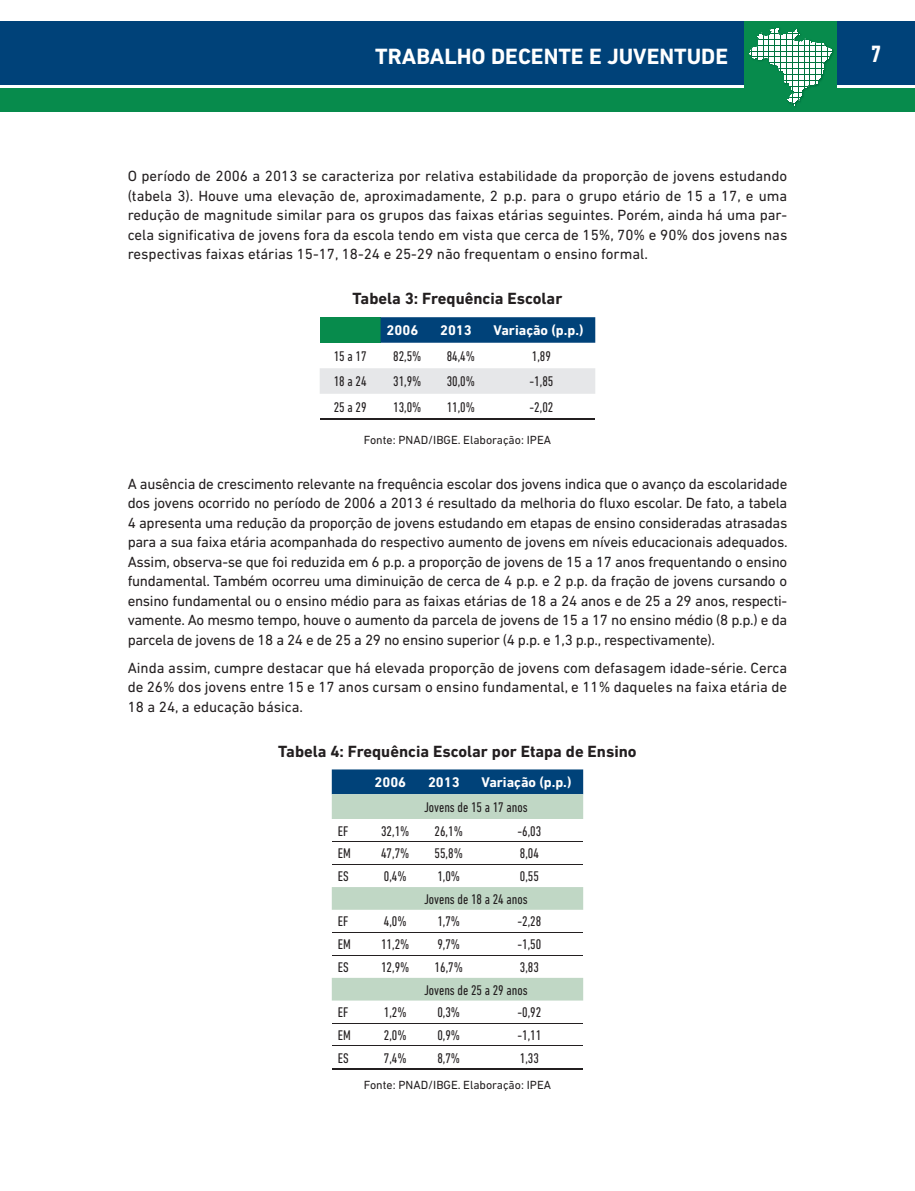
<style>
.page{position:relative;width:915px;height:1191px;background:#fff}
.page>*{position:absolute;margin:0;border:0;box-sizing:border-box;transform-origin:0 0}
.t1{font:700 condensed 24px "DIN Next LT Pro";color:#fff}
.t2{font:700 22.5px "DIN Next LT Pro";color:#fff}
.t3{font:700 16.5px "DIN Next LT Pro";color:#231f20}
.t4{font:15px/19.5px "DIN Next LT Pro";color:#231f20;text-align:justify}
.t5{font:condensed 14.25px/22.6px "DIN Next LT Pro";color:#231f20}
.t6{font:700 14.25px "DIN Next LT Pro";color:#fff}
.t7{font:12px "DIN Next LT Pro";color:#231f20}
</style>
<div class="page">
<div style="left:0;top:21px;width:914px;height:64px;background:#004279"></div>
<div style="left:0;top:88px;width:914px;height:24px;background:#078b4c"></div>
<div style="left:743px;top:21px;width:93px;height:85px;background:#078b4c"></div>
<svg style="left:749px;top:28px;width:83px;height:78px"></svg>
<div style="left:319px;top:317px;width:61px;height:26px;background:#078b4c"></div>
<svg style="left:380px;top:317px;width:215px;height:26px;background:#04457b"></svg>
<div style="left:320px;top:368px;width:275px;height:26px;background:#e6e7e9"></div>
<hr style="left:319px;top:418px;width:61px;height:2px;background:#231f20">
<hr style="left:380px;top:418px;width:54px;height:2px;background:#231f20">
<hr style="left:434px;top:418px;width:53px;height:2px;background:#231f20">
<hr style="left:487px;top:418px;width:108px;height:2px;background:#231f20">
<div style="left:331px;top:769px;width:252px;height:25px;background:#004279"></div>
<svg style="left:331px;top:794px;width:252px;height:206px"></svg>
<hr style="left:331px;top:841px;width:37px;height:1px;background:#231f20">
<hr style="left:368px;top:841px;width:54px;height:1px;background:#231f20">
<hr style="left:422px;top:841px;width:53px;height:1px;background:#231f20">
<hr style="left:475px;top:841px;width:108px;height:1px;background:#231f20">
<hr style="left:331px;top:864px;width:37px;height:1px;background:#231f20">
<hr style="left:368px;top:864px;width:54px;height:1px;background:#231f20">
<hr style="left:422px;top:864px;width:53px;height:1px;background:#231f20">
<hr style="left:475px;top:864px;width:108px;height:1px;background:#231f20">
<hr style="left:331px;top:932px;width:37px;height:1px;background:#231f20">
<hr style="left:368px;top:932px;width:54px;height:1px;background:#231f20">
<hr style="left:422px;top:932px;width:53px;height:1px;background:#231f20">
<hr style="left:475px;top:932px;width:108px;height:1px;background:#231f20">
<hr style="left:331px;top:955px;width:37px;height:1px;background:#231f20">
<hr style="left:368px;top:955px;width:54px;height:1px;background:#231f20">
<hr style="left:422px;top:955px;width:53px;height:1px;background:#231f20">
<hr style="left:475px;top:955px;width:108px;height:1px;background:#231f20">
<hr style="left:331px;top:1023px;width:37px;height:1px;background:#231f20">
<hr style="left:368px;top:1023px;width:54px;height:1px;background:#231f20">
<hr style="left:422px;top:1023px;width:53px;height:1px;background:#231f20">
<hr style="left:475px;top:1023px;width:108px;height:1px;background:#231f20">
<hr style="left:331px;top:1045px;width:37px;height:1px;background:#231f20">
<hr style="left:368px;top:1045px;width:54px;height:1px;background:#231f20">
<hr style="left:422px;top:1045px;width:53px;height:1px;background:#231f20">
<hr style="left:475px;top:1045px;width:108px;height:1px;background:#231f20">
<hr style="left:331px;top:1067px;width:37px;height:2px;background:#231f20">
<hr style="left:368px;top:1067px;width:54px;height:2px;background:#231f20">
<hr style="left:422px;top:1067px;width:53px;height:2px;background:#231f20">
<hr style="left:475px;top:1067px;width:108px;height:2px;background:#231f20">
<h2 class="t2" style="left:375px;top:43px;width:354px">TRABALHO DECENTE E JUVENTUDE</h2>
<h1 class="t1" style="left:870px;top:40px;width:11px">7</h1>
<p class="t4" style="left:128px;top:166px;width:661px">O período de 2006 a 2013 se caracteriza por relativa estabilidade da proporção de jovens estudando (tabela 3). Houve uma elevação de, aproximadamente, 2 p.p. para o grupo etário de 15 a 17, e uma redução de magnitude similar para os grupos das faixas etárias seguintes. Porém, ainda há uma par&shy;cela significativa de jovens fora da escola tendo em vista que cerca de 15%, 70% e 90% dos jovens nas respectivas faixas etárias 15-17, 18-24 e 25-29 não frequentam o ensino formal.</p>
<p class="t3" style="left:352px;top:289px;width:211px">Tabela 3: Frequência Escolar</p>
<p class="t6" style="left:386px;top:322px;width:33px">2006</p>
<p class="t6" style="left:440px;top:322px;width:33px">2013</p>
<p class="t6" style="left:493px;top:322px;width:91px">Variação (p.p.)</p>
<p class="t5" style="left:333px;top:344px;width:34px">15 a 17</p>
<p class="t5" style="left:393px;top:344px;width:30px">82,5%</p>
<p class="t5" style="left:446px;top:344px;width:30px">84,4%</p>
<p class="t5" style="left:531px;top:344px;width:21px">1,89</p>
<p class="t5" style="left:333px;top:370px;width:34px">18 a 24</p>
<p class="t5" style="left:393px;top:370px;width:30px">31,9%</p>
<p class="t5" style="left:446px;top:370px;width:30px">30,0%</p>
<p class="t5" style="left:529px;top:370px;width:25px">-1,85</p>
<p class="t5" style="left:333px;top:395px;width:34px">25 a 29</p>
<p class="t5" style="left:393px;top:395px;width:30px">13,0%</p>
<p class="t5" style="left:446px;top:395px;width:30px">11,0%</p>
<p class="t5" style="left:529px;top:395px;width:25px">-2,02</p>
<p class="t7" style="left:364px;top:432px;width:189px">Fonte: PNAD/IBGE. Elaboração: IPEA</p>
<p class="t4" style="left:128px;top:473px;width:661px">A ausência de crescimento relevante na frequência escolar dos jovens indica que o avanço da escolaridade dos jovens ocorrido no período de 2006 a 2013 é resultado da melhoria do fluxo escolar. De fato, a tabela 4 apresenta uma redução da proporção de jovens estudando em etapas de ensino consideradas atrasadas para a sua faixa etária acompanhada do respectivo aumento de jovens em níveis educacionais adequados.<br>Assim, observa-se que foi reduzida em 6 p.p. a proporção de jovens de 15 a 17 anos frequentando o ensino fundamental. Também ocorreu uma diminuição de cerca de 4 p.p. e 2 p.p. da fração de jovens cursando o ensino fundamental ou o ensino médio para as faixas etárias de 18 a 24 anos e de 25 a 29 anos, respecti&shy;vamente. Ao mesmo tempo, houve o aumento da parcela de jovens de 15 a 17 no ensino médio (8 p.p.) e da parcela de jovens de 18 a 24 e de 25 a 29 no ensino superior (4 p.p. e 1,3 p.p., respectivamente).</p>
<p class="t4" style="left:128px;top:657px;width:661px">Ainda assim, cumpre destacar que há elevada proporção de jovens com defasagem idade-série. Cerca de 26% dos jovens entre 15 e 17 anos cursam o ensino fundamental, e 11% daqueles na faixa etária de 18 a 24, a educação básica.</p>
<p class="t3" style="left:278px;top:741px;width:360px">Tabela 4: Frequência Escolar por Etapa de Ensino</p>
<p class="t6" style="left:374px;top:774px;width:33px">2006</p>
<p class="t6" style="left:428px;top:774px;width:33px">2013</p>
<p class="t6" style="left:481px;top:774px;width:91px">Variação (p.p.)</p>
<p class="t5" style="left:424px;top:795px;width:105px">Jovens de 15 a 17 anos</p>
<p class="t5" style="left:338px;top:819px;width:12px">EF</p>
<p class="t5" style="left:381px;top:819px;width:30px">32,1%</p>
<p class="t5" style="left:434px;top:819px;width:30px">26,1%</p>
<p class="t5" style="left:517px;top:819px;width:25px">-6,03</p>
<p class="t5" style="left:338px;top:842px;width:14px">EM</p>
<p class="t5" style="left:381px;top:842px;width:30px">47,7%</p>
<p class="t5" style="left:434px;top:842px;width:30px">55,8%</p>
<p class="t5" style="left:519px;top:842px;width:21px">8,04</p>
<p class="t5" style="left:338px;top:864px;width:12px">ES</p>
<p class="t5" style="left:384px;top:864px;width:24px">0,4%</p>
<p class="t5" style="left:437px;top:864px;width:24px">1,0%</p>
<p class="t5" style="left:424px;top:864px;width:116px;text-indent:96px">0,55<br>Jovens de 18 a 24 anos</p>
<p class="t5" style="left:338px;top:910px;width:12px">EF</p>
<p class="t5" style="left:384px;top:910px;width:24px">4,0%</p>
<p class="t5" style="left:437px;top:910px;width:24px">1,7%</p>
<p class="t5" style="left:517px;top:910px;width:25px">-2,28</p>
<p class="t5" style="left:338px;top:933px;width:14px">EM</p>
<p class="t5" style="left:381px;top:933px;width:30px">11,2%</p>
<p class="t5" style="left:437px;top:933px;width:24px">9,7%</p>
<p class="t5" style="left:517px;top:933px;width:25px">-1,50</p>
<p class="t5" style="left:338px;top:955px;width:12px">ES</p>
<p class="t5" style="left:381px;top:955px;width:30px">12,9%</p>
<p class="t5" style="left:434px;top:955px;width:30px">16,7%</p>
<p class="t5" style="left:424px;top:955px;width:116px;text-indent:96px">3,83<br>Jovens de 25 a 29 anos</p>
<p class="t5" style="left:338px;top:1001px;width:12px">EF</p>
<p class="t5" style="left:384px;top:1001px;width:24px">1,2%</p>
<p class="t5" style="left:437px;top:1001px;width:24px">0,3%</p>
<p class="t5" style="left:517px;top:1001px;width:25px">-0,92</p>
<p class="t5" style="left:338px;top:1023px;width:14px">EM</p>
<p class="t5" style="left:384px;top:1023px;width:24px">2,0%</p>
<p class="t5" style="left:437px;top:1023px;width:24px">0,9%</p>
<p class="t5" style="left:517px;top:1023px;width:25px">-1,11</p>
<p class="t5" style="left:338px;top:1046px;width:12px">ES</p>
<p class="t5" style="left:384px;top:1046px;width:24px">7,4%</p>
<p class="t5" style="left:437px;top:1046px;width:24px">8,7%</p>
<p class="t5" style="left:519px;top:1046px;width:21px">1,33</p>
<p class="t7" style="left:364px;top:1077px;width:189px">Fonte: PNAD/IBGE. Elaboração: IPEA</p>
</div>
